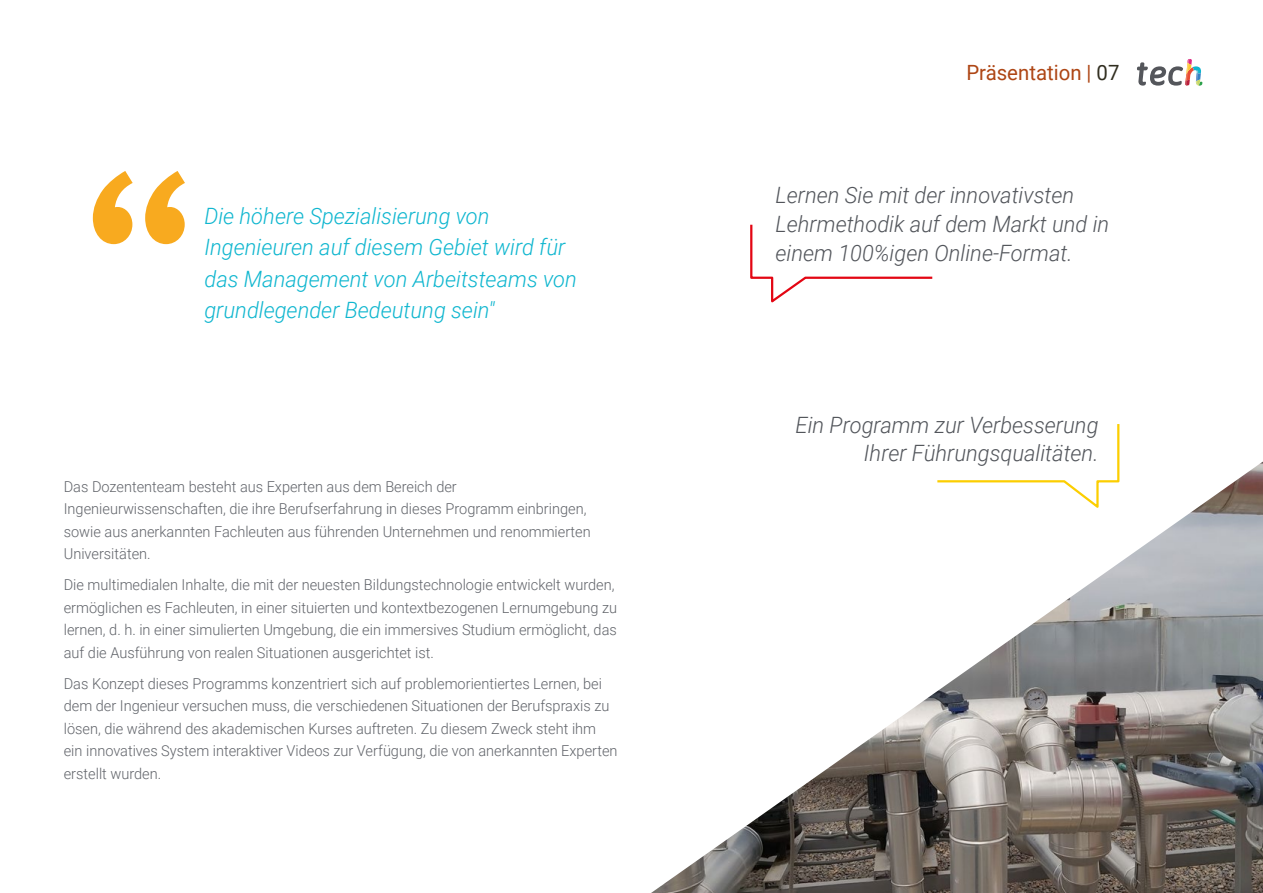
<style>
.page{position:relative;width:1263px;height:893px;background:#fff}
.page>*{position:absolute;margin:0;border:0;box-sizing:border-box;transform-origin:0 0}
.t1{font:italic 300 22.5px/28.5px "Roboto";color:#52555b;text-align:right}
.t2{font:italic 300 22.5px/31.5px "Roboto";color:#0fb6cf}
.t3{font:21px "Roboto";color:#ae4615}
.t4{font:300 15px/22.5px "Roboto";color:#61646a}
.s1{color:#312e20}
</style>
<div class="page">
<svg style="left:93px;top:171px;width:92px;height:73px"></svg>
<svg style="left:1137px;top:59px;width:65px;height:27px"></svg>
<img style="left:651px;top:461px;width:612px;height:432px">
<svg style="left:935px;top:424px;width:185px;height:87px"></svg>
<svg style="left:750px;top:224px;width:183px;height:79px"></svg>
<h1 class="t2" style="left:204px;top:199px;width:374px">Die höhere Spezialisierung von Ingenieuren auf diesem Gebiet wird für das Management von Arbeitsteams von grundlegender Bedeutung sein"</h1>
<p class="t4" style="left:64px;top:475px;width:528px">Das Dozententeam besteht aus Experten aus dem Bereich der Ingenieurwissenschaften, die ihre Berufserfahrung in dieses Programm einbringen, sowie aus anerkannten Fachleuten aus führenden Unternehmen und renommierten Universitäten.</p>
<p class="t4" style="left:64px;top:573px;width:555px">Die multimedialen Inhalte, die mit der neuesten Bildungstechnologie entwickelt wurden, ermöglichen es Fachleuten, in einer situierten und kontextbezogenen Lernumgebung zu lernen, d. h. in einer simulierten Umgebung, die ein immersives Studium ermöglicht, das auf die Ausführung von realen Situationen ausgerichtet ist.</p>
<p class="t4" style="left:64px;top:672px;width:555px">Das Konzept dieses Programms konzentriert sich auf problemorientiertes Lernen, bei dem der Ingenieur versuchen muss, die verschiedenen Situationen der Berufspraxis zu lösen, die während des akademischen Kurses auftreten. Zu diesem Zweck steht ihm ein innovatives System interaktiver Videos zur Verfügung, die von anerkannten Experten erstellt wurden.</p>
<h2 class="t3" style="left:966px;top:57px;width:155px">Präsentation | <span class="s1">07</span></h2>
<h1 class="t1" style="left:775px;top:180px;width:335px;text-align:left">Lernen Sie mit der innovativsten<br>Lehrmethodik auf dem Markt und in einem 100%igen Online-Format.</h1>
<h1 class="t1" style="left:795px;top:409px;width:304px">Ein Programm zur Verbesserung<br>Ihrer Führungsqualitäten.</h1>
</div>
